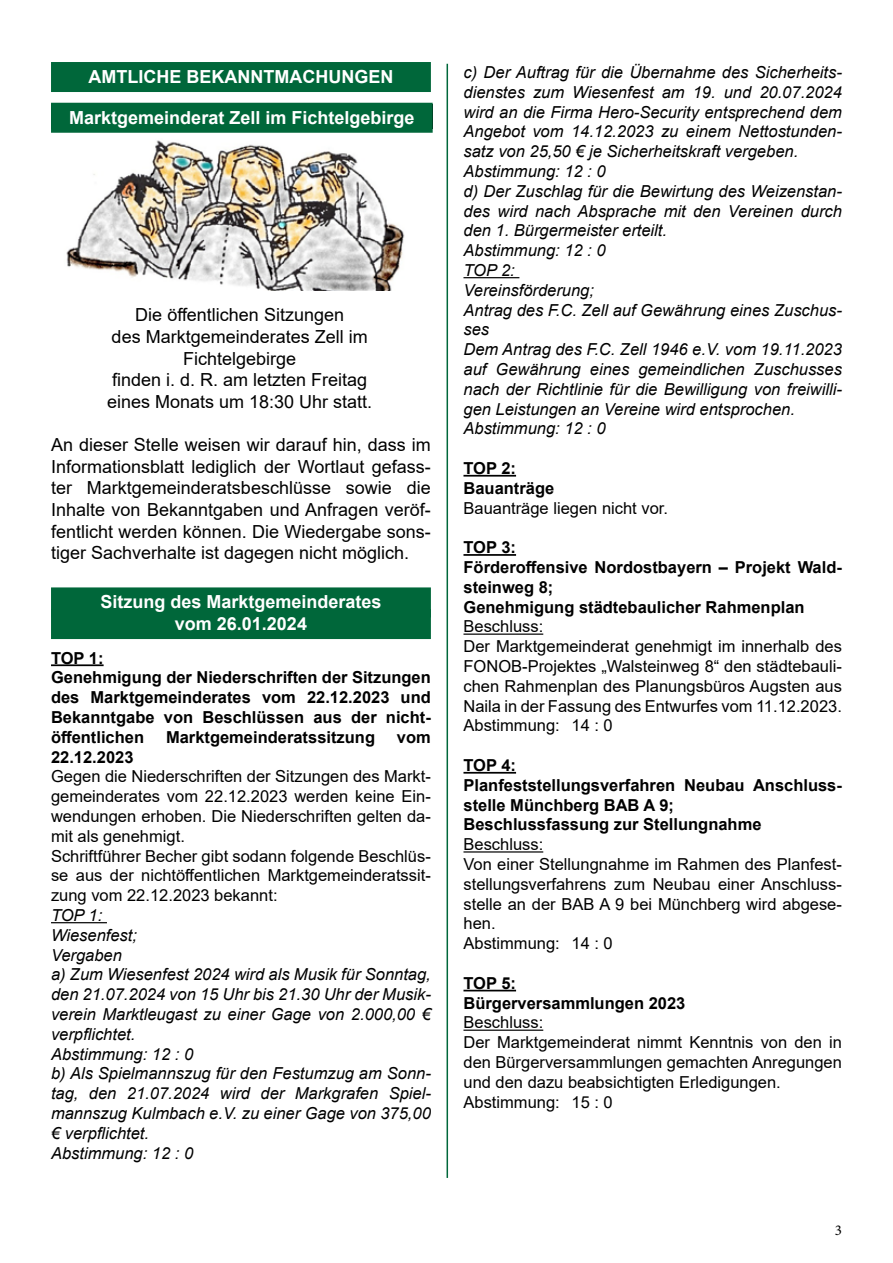
<style>
.page{position:relative;width:893px;height:1263px;background:#fff}
.page>*{position:absolute;margin:0;border:0;box-sizing:border-box;transform-origin:0 0}
.t1{font:18px/21.6px "Arial";color:#000;text-align:center}
.t2{font:700 18px/21.6px "Arial";color:#fff;text-align:center}
.t3{font:italic 16.5px/19.8px "Arial";color:#000}
.t4{font:16.5px/19.8px "Arial";color:#000}
.t5{font:700 16.5px/19.8px "Arial";color:#000}
.t6{font:15px "Minion Pro";color:#000}
</style>
<div class="page">
<div style="left:51px;top:62px;width:380px;height:30px;background:#00673a"></div>
<div style="left:51px;top:587px;width:380px;height:30px;background:#00673a"></div>
<div style="left:51px;top:609px;width:380px;height:30px;background:#00673a"></div>
<hr style="left:51px;top:664px;width:53px;height:2px;background:#000">
<hr style="left:51px;top:922px;width:56px;height:1px;background:#000">
<div style="left:51px;top:103px;width:382px;height:30px;background:#00673a"></div>
<img style="left:66px;top:140px;width:339px;height:151px">
<hr style="left:463px;top:277px;width:56px;height:1px;background:#000">
<hr style="left:463px;top:475px;width:53px;height:2px;background:#000">
<hr style="left:463px;top:554px;width:53px;height:2px;background:#000">
<hr style="left:463px;top:633px;width:80px;height:2px;background:#000">
<hr style="left:463px;top:772px;width:53px;height:2px;background:#000">
<hr style="left:463px;top:851px;width:80px;height:1px;background:#000">
<hr style="left:463px;top:990px;width:53px;height:1px;background:#000">
<hr style="left:463px;top:1029px;width:80px;height:2px;background:#000">
<hr style="left:447px;top:64px;width:1px;height:1114px;background:#00673a">
<p class="t2" style="left:88px;top:66px;width:306px">AMTLICHE BEKANNTMACHUNGEN</p>
<p class="t2" style="left:69px;top:107px;width:347px">Marktgemeinderat Zell im Fichtelgebirge</p>
<p class="t1" style="left:107px;top:304px;width:267px">Die öffentlichen Sitzungen<br>des Marktgemeinderates Zell im<br>Fichtelgebirge<br>finden i. d. R. am letzten Freitag eines Monats um 18:30 Uhr statt.</p>
<p class="t1" style="left:51px;top:434px;width:381px;text-align:justify">An dieser Stelle weisen wir darauf hin, dass im Informationsblatt lediglich der Wortlaut gefass&shy;ter Marktgemeinderatsbeschlüsse sowie die Inhalte von Bekanntgaben und Anfragen veröf&shy;fentlicht werden können. Die Wiedergabe sons&shy;tiger Sachverhalte ist dagegen nicht möglich.</p>
<p class="t2" style="left:100px;top:591px;width:283px">Sitzung des Marktgemeinderates vom 26.01.2024</p>
<p class="t5" style="left:51px;top:648px;width:381px">TOP 1:<br>Genehmigung der Niederschriften der Sitzungen des Marktgemeinderates vom 22.12.2023 und<br>Bekanntgabe von Beschlüssen aus der nicht&shy;öffentlichen</p>
<p class="t5" style="left:166px;top:727px;width:211px">Marktgemeinderatssitzung</p>
<p class="t5" style="left:397px;top:727px;width:35px">vom</p>
<p class="t5" style="left:51px;top:747px;width:84px">22.12.2023</p>
<p class="t4" style="left:51px;top:766px;width:381px">Gegen die Niederschriften der Sitzungen des Markt&shy;gemeinderates vom 22.12.2023 werden keine Ein&shy;wendungen erhoben. Die Niederschriften gelten da&shy;mit als genehmigt.<br>Schriftführer Becher gibt sodann folgende Beschlüs&shy;se aus der nichtöffentlichen Marktgemeinderatssit&shy;zung vom 22.12.2023 bekannt:</p>
<p class="t3" style="left:51px;top:905px;width:381px">TOP 1:<br>Wiesenfest;<br>Vergaben<br>a) Zum Wiesenfest 2024 wird als Musik für Sonntag, den 21.07.2024 von 15 Uhr bis 21.30 Uhr der Musik&shy;verein Marktleugast zu einer Gage von 2.000,00 € verpflichtet.<br>Abstimmung: 12 : 0<br>b) Als Spielmannszug für den Festumzug am Sonn&shy;tag, den 21.07.2024 wird der Markgrafen Spiel&shy;mannszug Kulmbach e.V. zu einer Gage von 375,00 € verpflichtet.<br>Abstimmung: 12 : 0</p>
<p class="t3" style="left:463px;top:62px;width:380px">c) Der Auftrag für die Übernahme des Sicherheits&shy;dienstes zum Wiesenfest am 19. und 20.07.2024 wird an die Firma Hero-Security entsprechend dem Angebot vom 14.12.2023 zu einem Nettostunden&shy;satz von 25,50 € je Sicherheitskraft vergeben.<br>Abstimmung: 12 : 0<br>d) Der Zuschlag für die Bewirtung des Weizenstan&shy;des wird nach Absprache mit den Vereinen durch den 1. Bürgermeister erteilt.<br>Abstimmung: 12 : 0<br>TOP 2:<br>Vereinsförderung;<br>Antrag des F.C. Zell auf Gewährung eines Zuschus&shy;ses<br>Dem Antrag des F.C. Zell 1946 e.V. vom 19.11.2023 auf Gewährung eines gemeindlichen Zuschusses nach der Richtlinie für die Bewilligung von freiwilli&shy;gen Leistungen an Vereine wird entsprochen.<br>Abstimmung: 12 : 0</p>
<p class="t5" style="left:463px;top:458px;width:92px">TOP 2:<br>Bauanträge</p>
<p class="t4" style="left:463px;top:498px;width:206px">Bauanträge liegen nicht vor.</p>
<p class="t5" style="left:463px;top:538px;width:380px">TOP 3:<br>Förderoffensive Nordostbayern – Projekt Wald&shy;steinweg 8;<br>Genehmigung städtebaulicher Rahmenplan</p>
<p class="t4" style="left:463px;top:617px;width:380px">Beschluss:<br>Der Marktgemeinderat genehmigt im innerhalb des FONOB-Projektes „Walsteinweg 8“ den städtebauli&shy;chen Rahmenplan des Planungsbüros Augsten aus Naila in der Fassung des Entwurfes vom 11.12.2023.<br>Abstimmung: 14 : 0</p>
<p class="t5" style="left:463px;top:755px;width:380px">TOP 4:<br>Planfeststellungsverfahren Neubau Anschluss&shy;stelle Münchberg BAB A 9;<br>Beschlussfassung zur Stellungnahme</p>
<p class="t4" style="left:463px;top:834px;width:380px">Beschluss:<br>Von einer Stellungnahme im Rahmen des Planfest&shy;stellungsverfahrens zum Neubau einer Anschluss&shy;stelle an der BAB A 9 bei Münchberg wird abgese&shy;hen.<br>Abstimmung: 14 : 0</p>
<p class="t5" style="left:463px;top:973px;width:223px">TOP 5:<br>Bürgerversammlungen 2023</p>
<p class="t4" style="left:463px;top:1013px;width:380px">Beschluss:<br>Der Marktgemeinderat nimmt Kenntnis von den in den Bürgerversammlungen gemachten Anregungen und den dazu beabsichtigten Erledigungen.<br>Abstimmung: 15 : 0</p>
<p class="t6" style="left:835px;top:1220px;width:9px">3</p>
</div>
